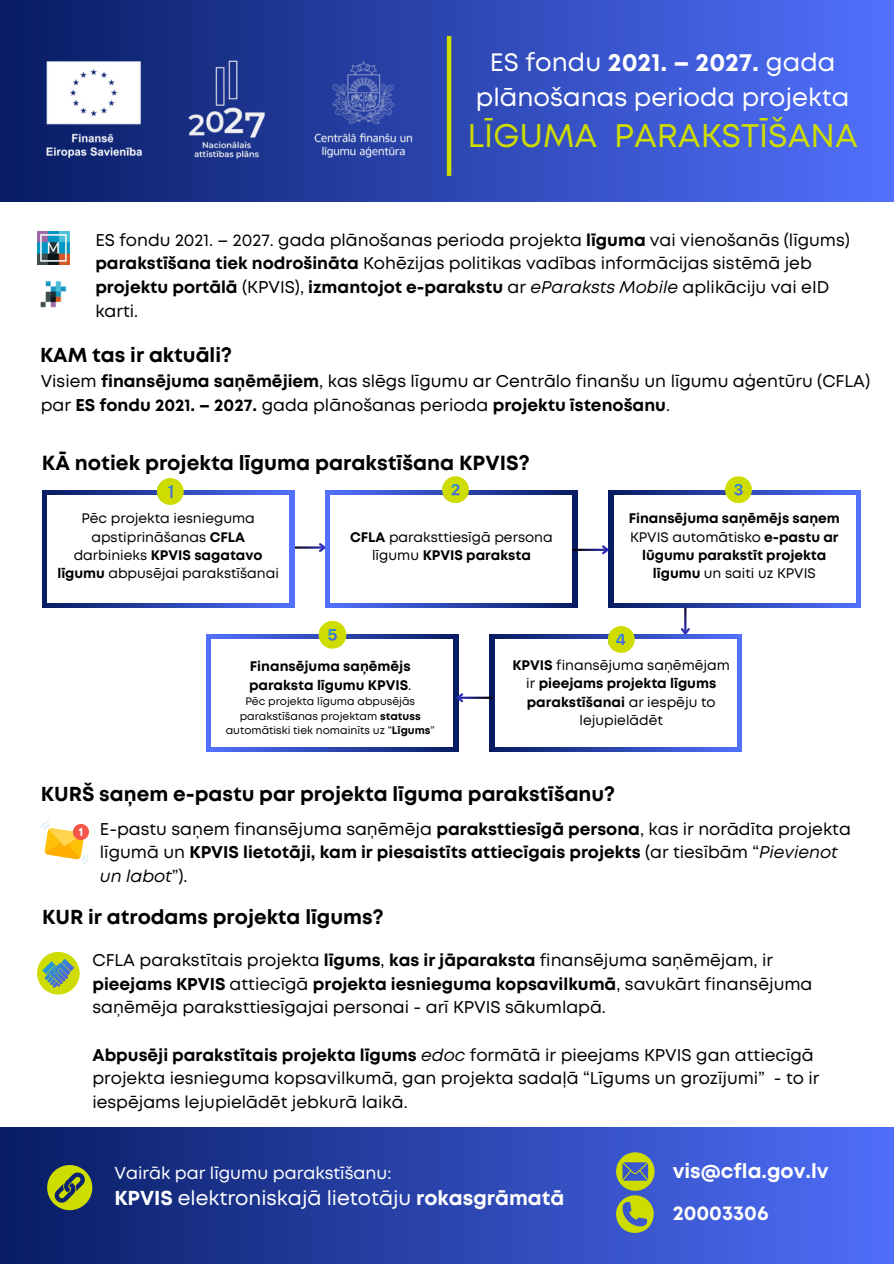
<style>
.page{position:relative;width:894px;height:1264px;background:#fff}
.page>*{position:absolute;margin:0;border:0;box-sizing:border-box;transform-origin:0 0}
.t1{font:32.7px "Mont";color:#cedc00}
.t2{font:25.2px/34.8px "Mont";color:#fff;text-align:center}
.t3{font:700 20.4px "Mont";color:#000}
.t4{font:700 20.1px "Mont";color:#000}
.t5{font:20.1px "Mont";color:#fff}
.t6{font:700 20.1px "Mont";color:#fff}
.t7{font:17.1px "Mont";color:#fff}
.t8{font:16.95px/23.7px "Mont";color:#000}
.t9{font:13.8px/18.3px "Mont";color:#000;text-align:center}
.t10{font:700 13.8px/18.3px "Mont";color:#000;text-align:center}
.t11{font:10.8px/14.4px "Mont";color:#000;text-align:center}
.s1{font-weight:700}
.s2{font-style:italic}
.s3{font-weight:400}
</style>
<div class="page">
<div style="left:0;top:0;width:893px;height:201px;background:linear-gradient(to right,#071c61,#5170fd)"></div>
<img style="left:29px;top:14px;width:397px;height:181px">
<div style="left:446px;top:36px;width:5px;height:140px;background:#cedc00"></div>
<img style="left:37px;top:232px;width:33px;height:32px">
<img style="left:40px;top:280px;width:27px;height:28px">
<svg style="left:317px;top:543px;width:8px;height:9px"></svg>
<svg style="left:42px;top:490px;width:252px;height:117px;background:#3a53b5"></svg>
<svg style="left:325px;top:490px;width:252px;height:117px;background:#3b53b6"></svg>
<svg style="left:681px;top:626px;width:9px;height:8px"></svg>
<svg style="left:608px;top:490px;width:252px;height:117px;background:#3f56b3"></svg>
<div style="left:489px;top:634px;width:252px;height:117px;background:linear-gradient(to right,#061b61,#5270fe)"></div>
<div style="left:206px;top:634px;width:252px;height:117px;background:linear-gradient(to right,#5271ff,#071c62)"></div>
<div style="left:47px;top:495px;width:242px;height:107px;background:#fff"></div>
<div style="left:330px;top:495px;width:242px;height:107px;background:#fff"></div>
<div style="left:614px;top:495px;width:241px;height:107px;background:#fff"></div>
<div style="left:495px;top:639px;width:242px;height:108px;background:#fff"></div>
<div style="left:211px;top:639px;width:242px;height:108px;background:#fff"></div>
<svg style="left:157px;top:478px;width:27px;height:27px"></svg>
<svg style="left:442px;top:476px;width:27px;height:27px"></svg>
<svg style="left:724px;top:476px;width:27px;height:27px"></svg>
<svg style="left:607px;top:626px;width:27px;height:27px"></svg>
<svg style="left:318px;top:621px;width:28px;height:27px"></svg>
<hr style="left:572px;top:548px;width:35px;height:3px;background:#fff">
<svg style="left:599px;top:543px;width:12px;height:13px"></svg>
<hr style="left:457px;top:696px;width:35px;height:3px;background:#fff">
<svg style="left:453px;top:691px;width:12px;height:13px"></svg>
<svg style="left:41px;top:821px;width:48px;height:43px"></svg>
<div style="left:0;top:1127px;width:893px;height:136px;background:linear-gradient(to right,#081d63,#4f6ef9)"></div>
<svg style="left:47px;top:1164px;width:45px;height:45px;background:#81922b"></svg>
<svg style="left:616px;top:1152px;width:38px;height:87px;background:#829768"></svg>
<svg style="left:37px;top:951px;width:43px;height:43px"></svg>
<p class="t2" style="left:476px;top:46px;width:375px">ES fondu <span class="s1">2021. – 2027.</span> gada plānošanas perioda projekta</p>
<p class="t1" style="left:467px;top:123px;width:391px">LĪGUMA PARAKSTĪŠANA</p>
<p class="t8" style="left:95px;top:229px;width:755px">ES fondu 2021. – 2027. gada plānošanas perioda projekta <span class="s1">līguma</span> vai vienošanās (līgums) <span class="s1">parakstīšana tiek nodrošināta</span> Kohēzijas politikas vadības informācijas sistēmā jeb <span class="s1">projektu portālā</span> (KPVIS), <span class="s1">izmantojot e-parakstu</span> ar <span class="s2">eParaksts Mobile</span> aplikāciju vai eID karti.</p>
<h3 class="t4" style="left:40px;top:347px;width:193px">KAM tas ir aktuāli?</h3>
<h2 class="t8" style="left:41px;top:370px;width:830px">Visiem <span class="s1">finansējuma saņēmējiem</span>, kas slēgs līgumu ar Centrālo finanšu un līgumu aģentūru (CFLA) par <span class="s1">ES fondu 2021. – 2027.</span> gada plānošanas perioda <span class="s1">projektu īstenošanu</span>.</h2>
<h3 class="t3" style="left:42px;top:455px;width:489px">KĀ notiek projekta līguma parakstīšana KPVIS?</h3>
<h2 class="t9" style="left:57px;top:510px;width:223px">Pēc projekta iesnieguma apstiprināšanas <span class="s1">CFLA </span>darbinieks <span class="s1">KPVIS sagatavo līgumu</span> abpusējai parakstīšanai</h2>
<p class="t10" style="left:628px;top:510px;width:213px">Finansējuma saņēmējs saņem<br><span class="s3">KPVIS automātisko</span> e-pastu ar lūgumu parakstīt projekta līgumu <span class="s3">un saiti uz KPVIS</span></p>
<p class="t9" style="left:350px;top:529px;width:204px"><span class="s1">CFLA</span> paraksttiesīgā persona līgumu <span class="s1">KPVIS paraksta</span></p>
<p class="t10" style="left:249px;top:658px;width:164px;line-height:18.9px;text-align:left">Finansējuma saņēmējs paraksta līgumu KPVIS<span class="s3">.</span></p>
<p class="t11" style="left:226px;top:695px;width:210px">Pēc projekta līguma abpusējās parakstīšanas projektam <span class="s1">statuss </span>automātiski tiek nomainīts uz “<span class="s1">Līgums</span>”</p>
<p class="t9" style="left:512px;top:657px;width:219px"><span class="s1">KPVIS</span> finansējuma saņēmējam ir <span class="s1">pieejams projekta līgums parakstīšanai</span> ar iespēju to lejupielādēt</p>
<p class="t4" style="left:41px;top:786px;width:575px">KURŠ saņem e-pastu par projekta līguma parakstīšanu?</p>
<p class="t8" style="left:100px;top:818px;width:752px">E-pastu saņem finansējuma saņēmēja <span class="s1">paraksttiesīgā persona</span>, kas ir norādīta projekta līgumā un <span class="s1">KPVIS lietotāji, kam ir piesaistīts attiecīgais projekts</span> (ar tiesībām “<span class="s2">Pievienot un labot</span>”).</p>
<h4 class="t4" style="left:42px;top:909px;width:343px">KUR ir atrodams projekta līgums?</h4>
<p class="t8" style="left:92px;top:949px;width:721px">CFLA parakstītais projekta <span class="s1">līgums</span>, <span class="s1">kas ir jāparaksta</span> finansējuma saņēmējam, ir <span class="s1">pieejams KPVIS</span> attiecīgā <span class="s1">projekta iesnieguma kopsavilkumā</span>, savukārt finansējuma saņēmēja paraksttiesīgajai personai - arī KPVIS sākumlapā.</p>
<h4 class="t8" style="left:92px;top:1044px;width:728px"><span class="s1">Abpusēji parakstītais projekta līgums</span> <span class="s2">edoc</span> formātā ir pieejams KPVIS gan attiecīgā projekta iesnieguma kopsavilkumā, gan projekta sadaļā “Līgums un grozījumi” - to ir iespējams lejupielādēt jebkurā laikā.</h4>
<p class="t7" style="left:114px;top:1166px;width:278px">Vairāk par līgumu parakstīšanu:</p>
<p class="t5" style="left:114px;top:1190px;width:451px"><span class="s1">KPVIS</span> elektroniskajā lietotāju <span class="s1">rokasgrāmatā</span></p>
<h4 class="t6" style="left:672px;top:1163px;width:157px">vis@cfla.gov.lv</h4>
<p class="t6" style="left:672px;top:1205px;width:97px">20003306</p>
</div>
